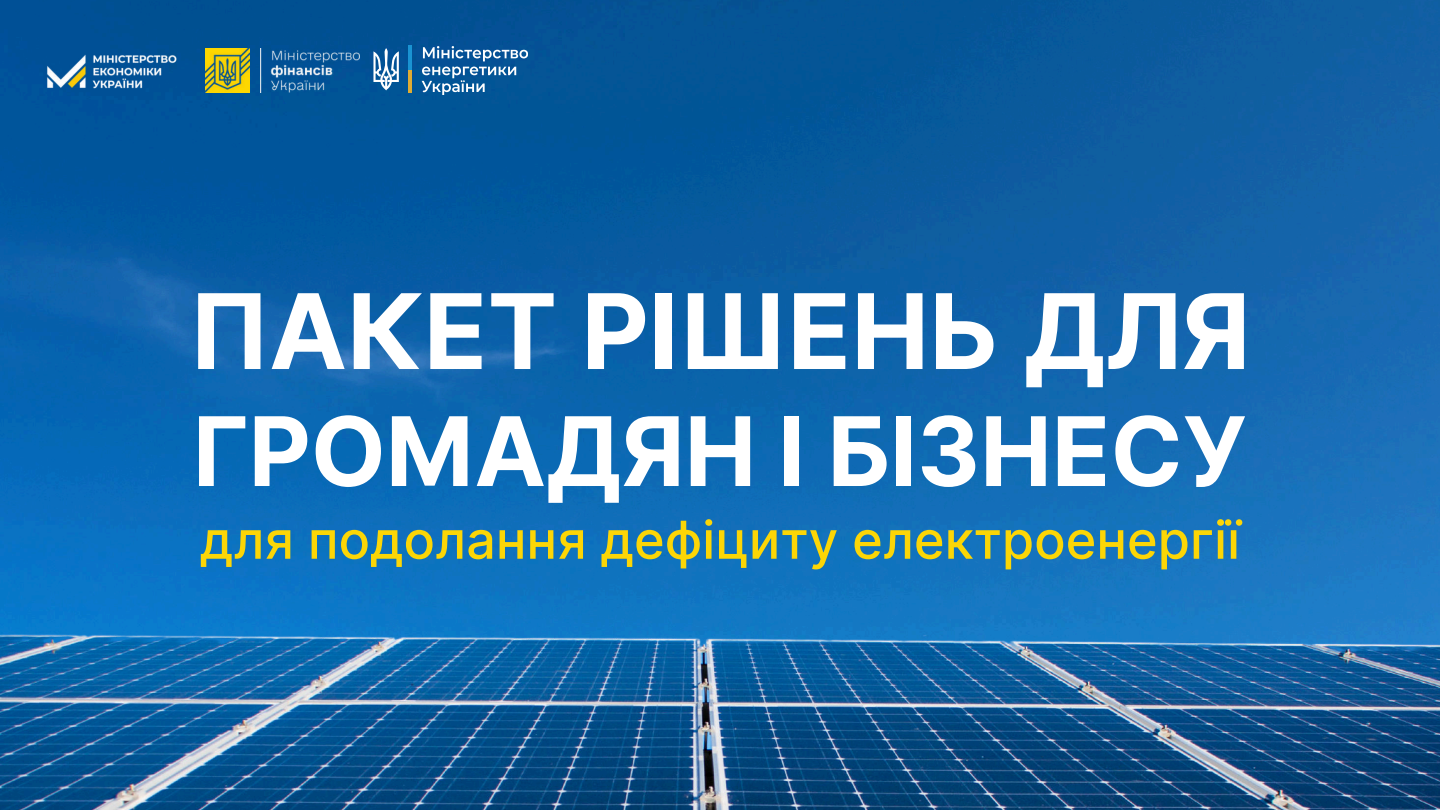
<style>
.page{position:relative;width:1440px;height:810px;background:#fff}
.page>*{position:absolute;margin:0;border:0;box-sizing:border-box;transform-origin:0 0}
.t1{font:700 104.2px "Inter";color:#fff}
.t2{font:700 95.9px "Inter";color:#fff}
.t3{font:500 52.3px "Inter";color:#fcd606}
</style>
<div class="page">
<img style="left:0;top:0;width:1440px;height:213px">
<img style="left:0;top:213px;width:1440px;height:597px">
<img style="left:31px;top:42px;width:160px;height:59px">
<img style="left:205px;top:48px;width:44px;height:44px">
<img style="left:261px;top:48px;width:98px;height:44px">
<svg style="left:373px;top:48px;width:26px;height:42px"></svg>
<hr style="left:409px;top:46px;width:2px;height:47px;background:#1a93d2">
<hr style="left:409px;top:70px;width:2px;height:23px;background:#dfac34">
<svg style="left:422px;top:67px;width:94px;height:28px;background:#3f7daf"></svg>
<svg style="left:423px;top:46px;width:105px;height:15px;background:#4981b2"></svg>
<h1 class="t1" style="left:189px;top:255px;width:1063px">ПАКЕТ РІШЕНЬ ДЛЯ</h1>
<h2 class="t2" style="left:193px;top:381px;width:1056px">ГРОМАДЯН І БІЗНЕСУ</h2>
<p class="t3" style="left:200px;top:502px;width:1042px">для подолання дефіциту електроенергії</p>
</div>
